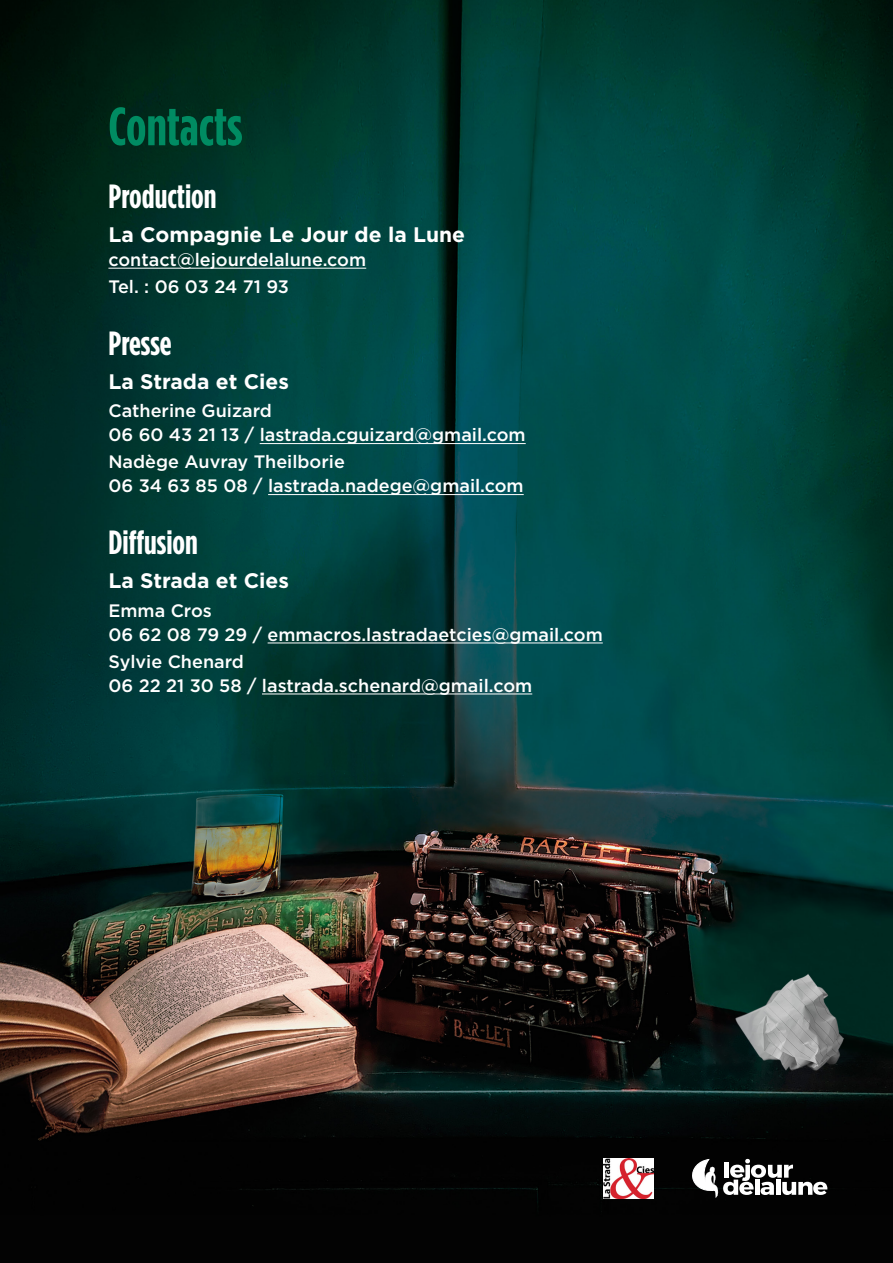
<style>
.page{position:relative;width:893px;height:1263px;background:#fff}
.page>*{position:absolute;margin:0;border:0;box-sizing:border-box;transform-origin:0 0}
.t1{font:700 54px "Gotham Condensed";color:#008b62}
.t2{font:700 33.45px "Gotham Condensed";color:#fff}
.t3{font:700 21px "Gotham";color:#fff}
.t4{font:500 18px/24px "Gotham";color:#fff}
</style>
<div class="page">
<img style="left:0;top:0;width:893px;height:1263px">
<hr style="left:108px;top:268px;width:258px;height:1px;background:#fff">
<hr style="left:260px;top:443px;width:266px;height:1px;background:#fff">
<hr style="left:268px;top:494px;width:256px;height:1px;background:#fff">
<hr style="left:268px;top:643px;width:335px;height:1px;background:#fff">
<hr style="left:262px;top:694px;width:270px;height:1px;background:#fff">
<svg style="left:690px;top:1159px;width:137px;height:39px"></svg>
<img style="left:603px;top:1158px;width:51px;height:41px">
<p class="t1" style="left:108px;top:95px;width:135px">Contacts</p>
<p class="t2" style="left:108px;top:176px;width:110px">Production</p>
<p class="t3" style="left:108px;top:220px;width:358px">La Compagnie Le Jour de la Lune</p>
<p class="t4" style="left:108px;top:247px;width:259px">contact@lejourdelalune.com</p>
<p class="t4" style="left:108px;top:274px;width:182px">Tel. : 06 03 24 71 93</p>
<p class="t2" style="left:108px;top:323px;width:65px">Presse</p>
<p class="t3" style="left:108px;top:368px;width:182px">La Strada et Cies</p>
<p class="t4" style="left:108px;top:399px;width:419px">Catherine Guizard<br>06 60 43 21 13 / lastrada.cguizard@gmail.com</p>
<p class="t4" style="left:108px;top:450px;width:417px">Nadège Auvray Theilborie<br>06 34 63 85 08 / lastrada.nadege@gmail.com</p>
<p class="t2" style="left:108px;top:523px;width:91px">Diffusion</p>
<p class="t3" style="left:108px;top:567px;width:182px">La Strada et Cies</p>
<p class="t4" style="left:108px;top:598px;width:105px">Emma Cros</p>
<p class="t4" style="left:108px;top:622px;width:496px">06 62 08 79 29 / emmacros.lastradaetcies@gmail.com</p>
<p class="t4" style="left:108px;top:649px;width:425px">Sylvie Chenard<br>06 22 21 30 58 / lastrada.schenard@gmail.com</p>
</div>
